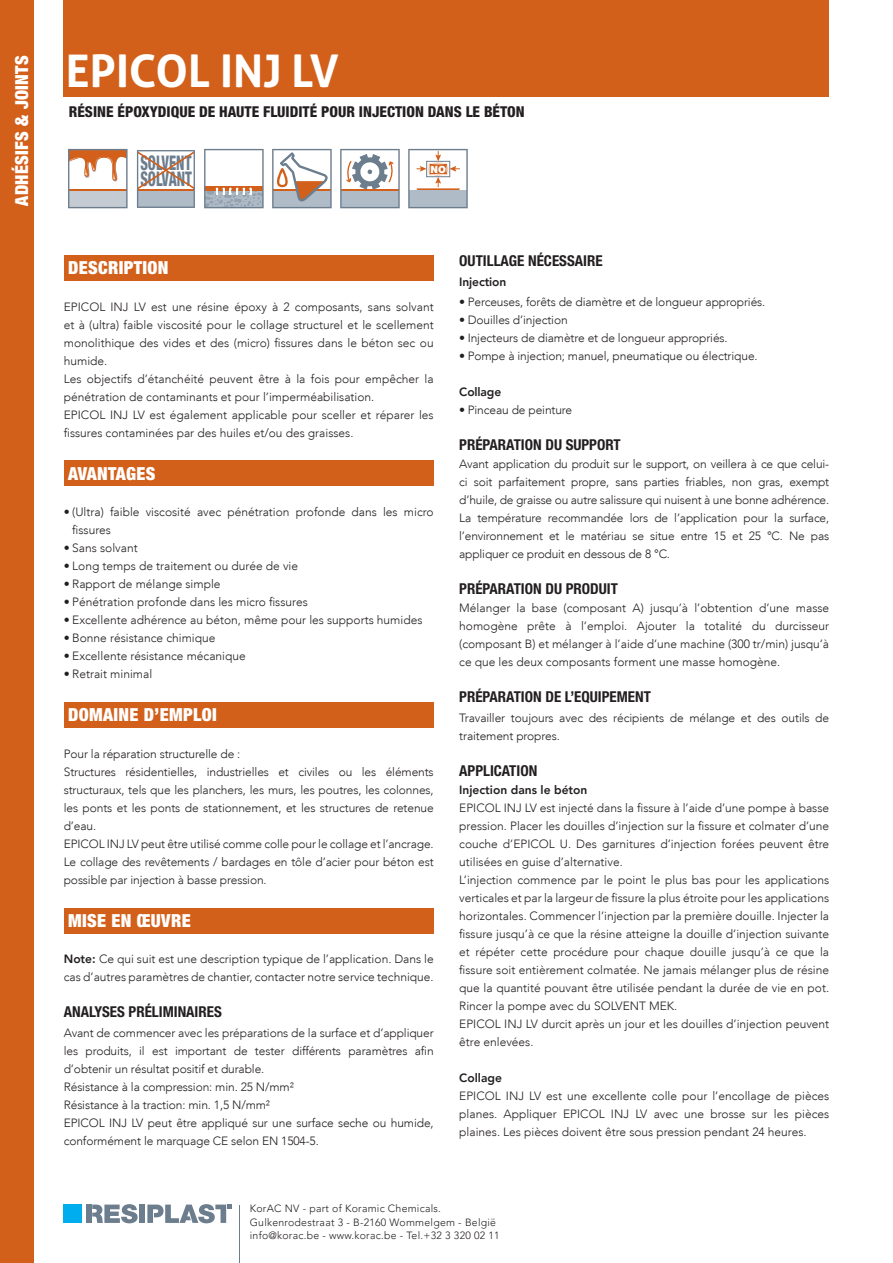
<style>
.page{position:relative;width:893px;height:1263px;background:#fff}
.page>*{position:absolute;margin:0;border:0;box-sizing:border-box;transform-origin:0 0}
.t1{font:700 45px "Aller";color:#fff}
.t2{font:800 condensed 20.25px/16.2px "Helvetica Neue LT Std";color:#6c7d8e;scale:.7 1}
.t3{font:900 condensed 18px "Helvetica Neue LT Std";letter-spacing:.02em;color:#fff}
.TItle_niv_2{font:700 condensed 15px "Helvetica Neue LT Std";color:#231f20}
.t4{font:800 condensed 15px "Helvetica Neue LT Std";color:#231f20}
.BODY_TEXT{font:700 condensed 15px "Helvetica Neue LT Std";color:#231f20}
.BODY_TEXT-2{font:300 12px/18px "Avenir LT";color:#231f20;text-align:justify}
.BODY_TEXT-3{font:800 12px "Avenir LT Pro";color:#231f20}
.TItle_niv_2-2{font:800 12px "Avenir LT Pro";letter-spacing:-.01em;color:#231f20}
.t5{font:300 10.5px/13.5px "Avenir LT Pro";letter-spacing:.025em;color:#231f20}
.t6{font:900 9.9px "Helvetica Neue LT Std";color:#fff}
.s1{font-family:"Avenir LT Pro"}
.s2{font-family:"Avenir LT Pro";font-weight:800}
</style>
<div class="page">
<div style="left:0;top:0;width:34px;height:1263px;background:#d2601a"></div>
<hr style="left:240px;top:1205px;width:1px;height:58px;background:#6c7d8e">
<div style="left:139px;top:1204px;width:6px;height:19px;background:#6c7d8e"></div>
<div style="left:86px;top:1204px;width:5px;height:19px;background:#6c7d8e"></div>
<svg style="left:92px;top:1204px;width:46px;height:19px"></svg>
<svg style="left:147px;top:1204px;width:84px;height:19px"></svg>
<div style="left:64px;top:1204px;width:18px;height:19px;background:#00aeef"></div>
<div style="left:64px;top:0;width:765px;height:97px;background:#d2601a"></div>
<div style="left:64px;top:255px;width:370px;height:26px;background:#d2601a"></div>
<div style="left:64px;top:461px;width:370px;height:25px;background:#d2601a"></div>
<div style="left:64px;top:702px;width:370px;height:26px;background:#d2601a"></div>
<div style="left:64px;top:908px;width:370px;height:25px;background:#d2601a"></div>
<svg style="left:68px;top:149px;width:60px;height:59px"></svg>
<svg style="left:137px;top:150px;width:58px;height:58px"></svg>
<svg style="left:204px;top:149px;width:60px;height:59px"></svg>
<svg style="left:272px;top:149px;width:60px;height:59px"></svg>
<svg style="left:340px;top:149px;width:60px;height:59px"></svg>
<svg style="left:408px;top:149px;width:60px;height:59px"></svg>
<h3 class="t3" style="left:11px;top:206px;width:152px;rotate:-90deg">ADHÉSIFS &amp; JOINTS</h3>
<p class="t1" style="left:66px;top:43px;width:274px">EPICOL INJ LV</p>
<p class="t4" style="left:69px;top:102px;width:457px">RÉSINE ÉPOXYDIQUE DE HAUTE FLUIDITÉ POUR INJECTION DANS LE BÉTON</p>
<p class="t2" style="left:140px;top:154px;width:75px">SOLVENT<br>SOLVANT</p>
<p class="t6" style="left:430px;top:163px;width:17px">NO</p>
<p class="t3" style="left:68px;top:257px;width:102px">DESCRIPTION</p>
<p class="BODY_TEXT-2" style="left:64px;top:298px;width:371px">EPICOL INJ LV est une résine époxy à 2 composants, sans solvant et à (ultra) faible viscosité pour le collage structurel et le scellement monolithique des vides et des (micro) fissures dans le béton sec ou humide.</p>
<p class="BODY_TEXT-2" style="left:64px;top:370px;width:371px">Les objectifs d’étanchéité peuvent être à la fois pour empêcher la pénétration de contaminants et pour l’imperméabilisation.</p>
<p class="BODY_TEXT-2" style="left:64px;top:406px;width:371px">EPICOL INJ LV est également applicable pour sceller et réparer les fissures contaminées par des huiles et/ou des graisses.</p>
<p class="t3" style="left:68px;top:462px;width:89px">AVANTAGES</p>
<p class="BODY_TEXT-2" style="left:72px;top:503px;width:363px;text-indent:-9px"><span class="s1">•</span> (Ultra) faible viscosité avec pénétration profonde dans les micro fissures</p>
<p class="BODY_TEXT-2" style="left:64px;top:539px;width:75px"><span class="s1">•</span> Sans solvant</p>
<p class="BODY_TEXT-2" style="left:64px;top:557px;width:236px"><span class="s1">•</span> Long temps de traitement ou durée de vie</p>
<p class="BODY_TEXT-2" style="left:64px;top:575px;width:158px"><span class="s1">•</span> Rapport de mélange simple</p>
<p class="BODY_TEXT-2" style="left:64px;top:593px;width:245px"><span class="s1">•</span> Pénétration profonde dans les micro fissures</p>
<p class="BODY_TEXT-2" style="left:64px;top:611px;width:360px"><span class="s1">•</span> Excellente adhérence au béton, même pour les supports humides</p>
<p class="BODY_TEXT-2" style="left:64px;top:629px;width:153px"><span class="s1">•</span> Bonne résistance chimique</p>
<p class="BODY_TEXT-2" style="left:64px;top:647px;width:184px"><span class="s1">•</span> Excellente résistance mécanique</p>
<p class="BODY_TEXT-2" style="left:64px;top:665px;width:90px"><span class="s1">•</span> Retrait minimal</p>
<p class="t3" style="left:68px;top:704px;width:150px">DOMAINE D’EMPLOI</p>
<p class="BODY_TEXT-2" style="left:64px;top:745px;width:178px">Pour la réparation structurelle de :</p>
<p class="BODY_TEXT-2" style="left:64px;top:763px;width:371px">Structures résidentielles, industrielles et civiles ou les éléments structuraux, tels que les planchers, les murs, les poutres, les colonnes, les ponts et les ponts de stationnement, et les structures de retenue d’eau.</p>
<p class="BODY_TEXT-2" style="left:64px;top:835px;width:371px">EPICOL INJ LV peut être utilisé comme colle pour le collage et l’ancrage.<br>Le collage des revêtements / bardages en tôle d’acier pour béton est possible par injection à basse pression.</p>
<p class="t3" style="left:68px;top:909px;width:124px">MISE EN ŒUVRE</p>
<p class="BODY_TEXT-2" style="left:64px;top:950px;width:371px"><span class="s2">Note:</span> Ce qui suit est une description typique de l’application. Dans le cas d’autres paramètres de chantier, contacter notre service technique.</p>
<p class="TItle_niv_2" style="left:64px;top:1003px;width:160px">ANALYSES PRÉLIMINAIRES</p>
<p class="BODY_TEXT-2" style="left:64px;top:1024px;width:371px">Avant de commencer avec les préparations de la surface et d’appliquer les produits, il est important de tester différents paramètres afin d’obtenir un résultat positif et durable.</p>
<p class="BODY_TEXT-2" style="left:64px;top:1078px;width:231px">Résistance à la compression: min. 25 N/mm²</p>
<p class="BODY_TEXT-2" style="left:64px;top:1096px;width:208px">Résistance à la traction: min. 1,5 N/mm²</p>
<p class="BODY_TEXT-2" style="left:64px;top:1114px;width:371px">EPICOL INJ LV peut être appliqué sur une surface seche ou humide, conformément le marquage CE selon EN 1504-5.</p>
<p class="TItle_niv_2" style="left:459px;top:251px;width:145px">OUTILLAGE NÉCESSAIRE</p>
<p class="TItle_niv_2-2" style="left:459px;top:275px;width:49px">Injection</p>
<p class="BODY_TEXT-2" style="left:459px;top:293px;width:308px"><span class="s1">•</span> Perceuses, forêts de diamètre et de longueur appropriés.</p>
<p class="BODY_TEXT-2" style="left:459px;top:311px;width:110px"><span class="s1">•</span> Douilles d’injection</p>
<p class="BODY_TEXT-2" style="left:459px;top:329px;width:270px"><span class="s1">•</span> Injecteurs de diamètre et de longueur appropriés.</p>
<p class="BODY_TEXT-2" style="left:459px;top:347px;width:300px"><span class="s1">•</span> Pompe à injection; manuel, pneumatique ou électrique.</p>
<p class="BODY_TEXT-3" style="left:459px;top:385px;width:43px">Collage</p>
<p class="BODY_TEXT-2" style="left:459px;top:401px;width:115px"><span class="s1">•</span> Pinceau de peinture</p>
<p class="BODY_TEXT" style="left:459px;top:436px;width:163px">PRÉPARATION DU SUPPORT</p>
<p class="BODY_TEXT-2" style="left:459px;top:455px;width:371px">Avant application du produit sur le support, on veillera à ce que celui&shy;ci soit parfaitement propre, sans parties friables, non gras, exempt d’huile, de graisse ou autre salissure qui nuisent à une bonne adhérence.<br>La température recommandée lors de l’application pour la surface, l’environnement et le matériau se situe entre 15 et 25 °C. Ne pas appliquer ce produit en dessous de 8 °C.</p>
<p class="BODY_TEXT" style="left:459px;top:580px;width:160px">PRÉPARATION DU PRODUIT</p>
<p class="BODY_TEXT-2" style="left:459px;top:599px;width:371px">Mélanger la base (composant A) jusqu’à l’obtention d’une masse homogène prête à l’emploi. Ajouter la totalité du durcisseur (composant B) et mélanger à l’aide d’une machine (300 tr/min) jusqu’à ce que les deux composants forment une masse homogène.</p>
<p class="TItle_niv_2" style="left:459px;top:688px;width:193px">PRÉPARATION DE L’EQUIPEMENT</p>
<p class="BODY_TEXT-2" style="left:459px;top:709px;width:371px">Travailler toujours avec des récipients de mélange et des outils de traitement propres.</p>
<p class="BODY_TEXT" style="left:459px;top:762px;width:80px">APPLICATION</p>
<p class="BODY_TEXT-3" style="left:459px;top:783px;width:130px">Injection dans le béton</p>
<p class="BODY_TEXT-2" style="left:459px;top:799px;width:371px">EPICOL INJ LV est injecté dans la fissure à l’aide d’une pompe à basse pression. Placer les douilles d’injection sur la fissure et colmater d’une couche d’EPICOL U. Des garnitures d’injection forées peuvent être utilisées en guise d’alternative.</p>
<p class="BODY_TEXT-2" style="left:459px;top:871px;width:371px">L’injection commence par le point le plus bas pour les applications verticales et par la largeur de fissure la plus étroite pour les applications horizontales. Commencer l’injection par la première douille. Injecter la fissure jusqu’à ce que la résine atteigne la douille d’injection suivante et répéter cette procédure pour chaque douille jusqu’à ce que la fissure soit entièrement colmatée. Ne jamais mélanger plus de résine que la quantité pouvant être utilisée pendant la durée de vie en pot.<br>Rincer la pompe avec du SOLVENT MEK.</p>
<p class="BODY_TEXT-2" style="left:459px;top:1015px;width:371px">EPICOL INJ LV durcit après un jour et les douilles d’injection peuvent être enlevées.</p>
<p class="BODY_TEXT-3" style="left:459px;top:1071px;width:44px">Collage</p>
<p class="BODY_TEXT-2" style="left:459px;top:1087px;width:371px">EPICOL INJ LV est une excellente colle pour l’encollage de pièces planes. Appliquer EPICOL INJ LV avec une brosse sur les pièces plaines. Les pièces doivent être sous pression pendant 24 heures.</p>
<p class="t5" style="left:250px;top:1202px;width:251px">KorAC NV - part of Koramic Chemicals.<br>Gulkenrodestraat 3 - B-2160 Wommelgem - België info@korac.be - www.korac.be - Tel.+32 3 320 02 11</p>
</div>
